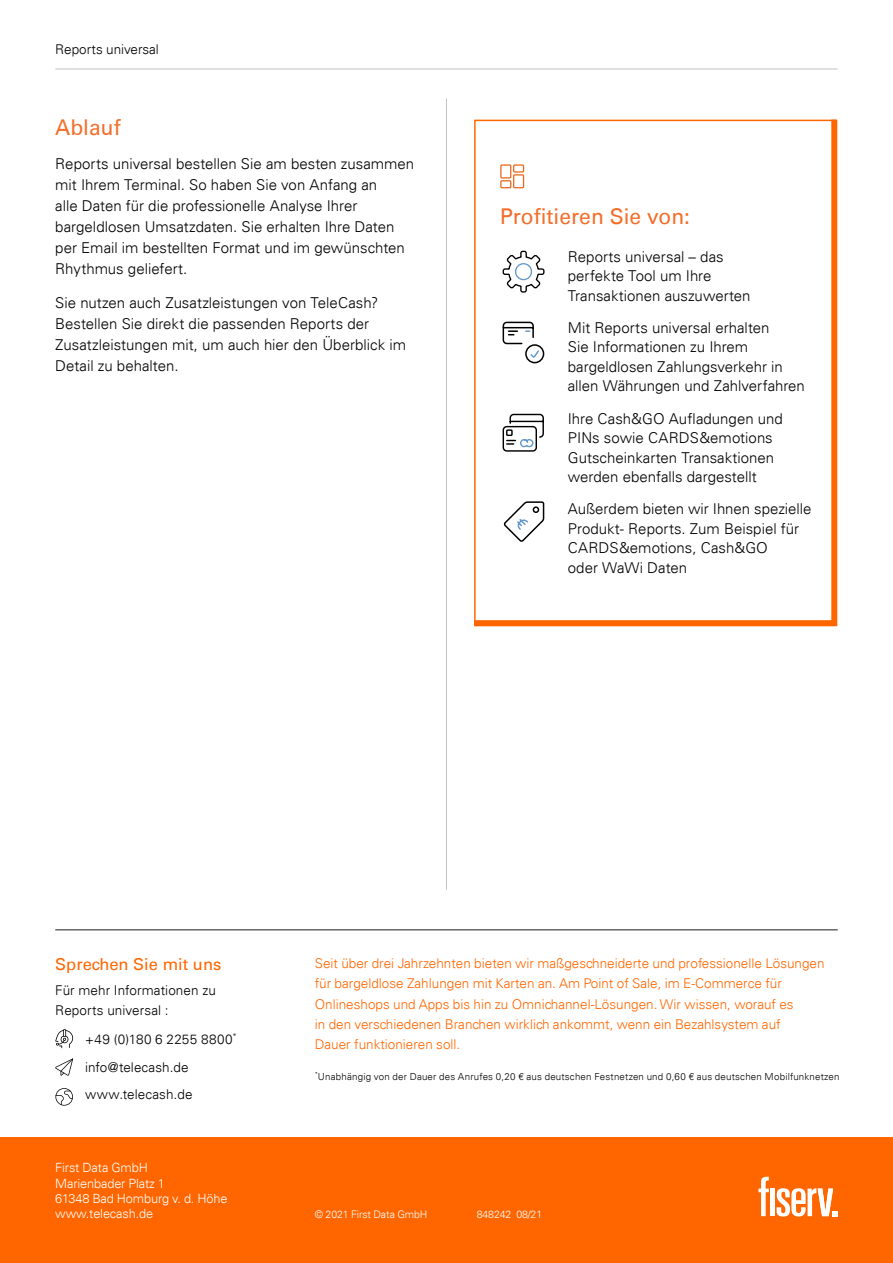
<style>
.page{position:relative;width:893px;height:1263px;background:#fff}
.page>*{position:absolute;margin:0;border:0;box-sizing:border-box;transform-origin:0 0}
.Sub_Title{font:21.75px "Univers For Fiserv 55";color:#f36e2a}
.t1{font:16.5px "Univers For Fiserv 55";color:#f60}
.Body_Copy_-_10__no_K{font:300 15px/21px "Univers For Fiserv 45";color:#000}
.Bullet_Point_-_10{font:300 15px/19.5px "Univers For Fiserv 45";color:#000}
.Boilerplate{font:300 13.5px/20.2px "Univers For Fiserv 45";color:#f60}
.t2{font:300 13.5px/20.2px "Univers For Fiserv 45";letter-spacing:.005em;color:#000}
.t3{font:300 13.5px "Univers For Fiserv 45";letter-spacing:.035em;color:#000}
.t4{font:300 12.75px "Univers For Fiserv 45";letter-spacing:-.01em;color:#fff}
.t5{font:300 10.5px "Univers For Fiserv 45";letter-spacing:-.01em;color:#fff}
.t6{font:300 9.75px "Univers For Fiserv 45";letter-spacing:.015em;color:#000}
</style>
<div class="page">
<hr style="left:446px;top:99px;width:1px;height:791px;background:#c2c2c2">
<hr style="left:55px;top:69px;width:783px;height:1px;background:#c2c2c2">
<div style="left:0;top:1137px;width:893px;height:126px;background:#f60"></div>
<svg style="left:777px;top:1188px;width:61px;height:28px"></svg>
<div style="left:770px;top:1188px;width:5px;height:28px;background:#fff"></div>
<svg style="left:758px;top:1177px;width:11px;height:39px"></svg>
<hr style="left:55px;top:929px;width:783px;height:1px;background:#666">
<svg style="left:55px;top:1029px;width:18px;height:19px"></svg>
<svg style="left:55px;top:1058px;width:18px;height:18px"></svg>
<svg style="left:55px;top:1088px;width:18px;height:17px"></svg>
<svg style="left:474px;top:119px;width:364px;height:508px"></svg>
<svg style="left:500px;top:164px;width:25px;height:25px"></svg>
<svg style="left:502px;top:250px;width:43px;height:43px"></svg>
<div style="left:515px;top:263px;width:17px;height:17px;border:1px solid #69c;border-radius:50%"></div>
<div style="left:525px;top:344px;width:19px;height:19px;border:2px solid #000;border-radius:50%"></div>
<svg style="left:502px;top:321px;width:38px;height:38px"></svg>
<svg style="left:502px;top:413px;width:43px;height:39px"></svg>
<svg style="left:503px;top:501px;width:42px;height:42px"></svg>
<p class="t2" style="left:55px;top:39px;width:105px">Reports universal</p>
<p class="Sub_Title" style="left:55px;top:115px;width:67px">Ablauf</p>
<p class="Body_Copy_-_10__no_K" style="left:55px;top:153px;width:360px">Reports universal bestellen Sie am besten zusammen mit Ihrem Terminal. So haben Sie von Anfang an<br>alle Daten für die professionelle Analyse Ihrer bargeldlosen Umsatzdaten. Sie erhalten Ihre Daten per Email im bestellten Format und im gewünschten Rhythmus geliefert.</p>
<p class="Body_Copy_-_10__no_K" style="left:55px;top:292px;width:352px">Sie nutzen auch Zusatzleistungen von TeleCash?<br>Bestellen Sie direkt die passenden Reports der Zusatzleistungen mit, um auch hier den Überblick im Detail zu behalten.</p>
<p class="Sub_Title" style="left:500px;top:203px;width:191px">Profitieren Sie von:</p>
<p class="Bullet_Point_-_10" style="left:568px;top:246px;width:184px">Reports universal – das perfekte Tool um Ihre<br>Transaktionen auszuwerten</p>
<p class="Bullet_Point_-_10" style="left:568px;top:318px;width:239px">Mit Reports universal erhalten<br>Sie Informationen zu Ihrem bargeldlosen Zahlungsverkehr in allen Währungen und Zahlverfahren</p>
<p class="Bullet_Point_-_10" style="left:568px;top:408px;width:217px">Ihre Cash&amp;GO Aufladungen und<br>PINs sowie CARDS&amp;emotions<br>Gutscheinkarten Transaktionen werden ebenfalls dargestellt</p>
<p class="Bullet_Point_-_10" style="left:568px;top:499px;width:245px">Außerdem bieten wir Ihnen spezielle<br>Produkt- Reports. Zum Beispiel für<br>CARDS&amp;emotions, Cash&amp;GO<br>oder WaWi Daten</p>
<p class="t1" style="left:55px;top:955px;width:168px">Sprechen Sie mit uns</p>
<p class="t2" style="left:55px;top:980px;width:162px">Für mehr Informationen zu<br>Reports universal :</p>
<p class="t3" style="left:85px;top:1031px;width:153px">+49 (0)180 6 2255 8800<sup>*</sup></p>
<p class="t2" style="left:85px;top:1057px;width:105px">info@telecash.de</p>
<p class="t2" style="left:85px;top:1084px;width:109px">www.telecash.de</p>
<p class="t4" style="left:55px;top:1160px;width:94px">First Data GmbH</p>
<p class="t4" style="left:55px;top:1175px;width:111px">Marienbader Platz 1</p>
<p class="t4" style="left:55px;top:1191px;width:174px">61348 Bad Homburg v. d. Höhe</p>
<p class="t4" style="left:55px;top:1206px;width:99px">www.telecash.de</p>
<p class="Boilerplate" style="left:315px;top:953px;width:511px">Seit über drei Jahrzehnten bieten wir maßgeschneiderte und professionelle Lösungen für bargeldlose Zahlungen mit Karten an. Am Point of Sale, im E-Commerce für Onlineshops und Apps bis hin zu Omnichannel-Lösungen. Wir wissen, worauf es<br>in den verschiedenen Branchen wirklich ankommt, wenn ein Bezahlsystem auf<br>Dauer funktionieren soll.</p>
<p class="t6" style="left:315px;top:1070px;width:526px"><sup>*</sup>Unabhängig von der Dauer des Anrufes 0,20 € aus deutschen Festnetzen und 0,60 € aus deutschen Mobilfunknetzen</p>
<p class="t5" style="left:315px;top:1208px;width:114px">© 2021 First Data GmbH</p>
<p class="t5" style="left:477px;top:1208px;width:67px">848242 08/21</p>
</div>
